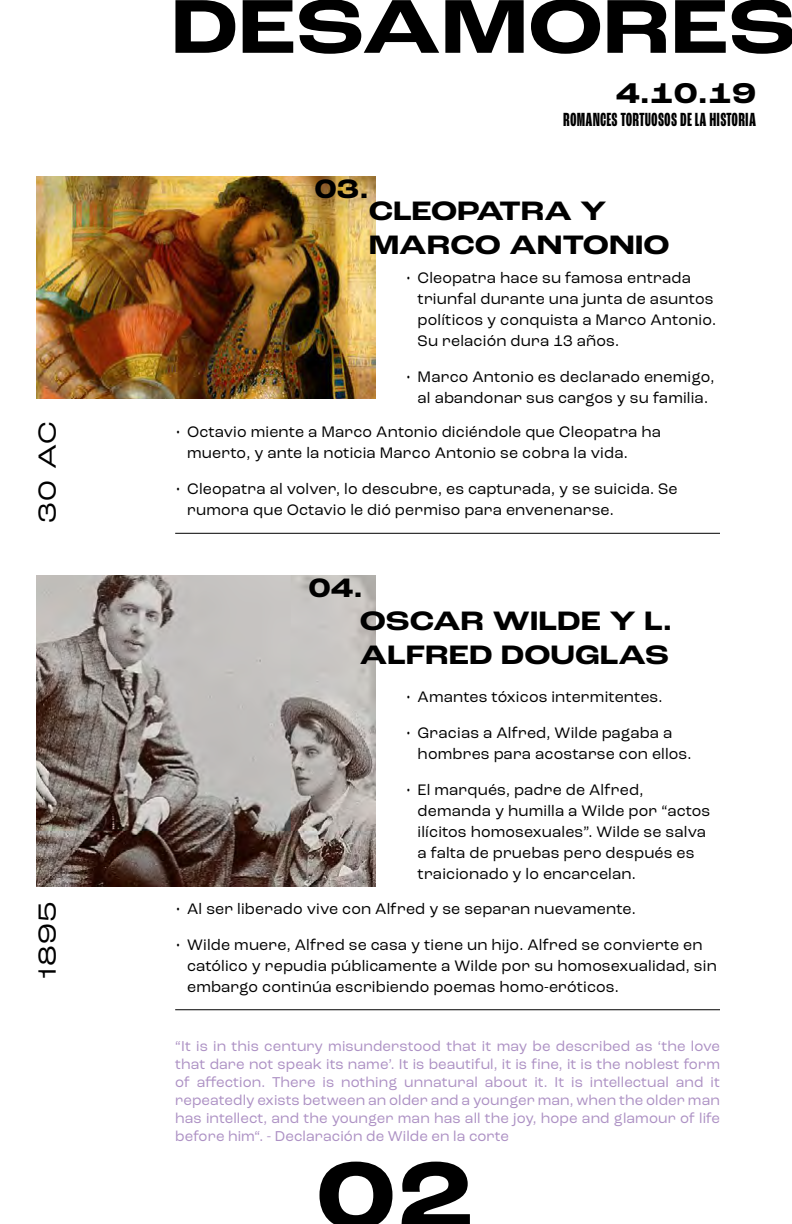
<style>
.page{position:relative;width:792px;height:1224px;background:#fff}
.page>*{position:absolute;margin:0;border:0;box-sizing:border-box;transform-origin:0 0}
.t1{font:700 expanded 100px "Roc Grotesk";color:#000}
.t2{font:700 expanded 80px "Roc Grotesk";color:#000}
.t3{font:700 expanded 30px "Roc Grotesk";color:#000}
.t4{font:700 expanded 28px/33.6px "Roc Grotesk";color:#000}
.t5{font:expanded 26px "Roc Grotesk";letter-spacing:.05em;color:#000}
.t6{font:700 extra-condensed 20px "Roc Grotesk";letter-spacing:.01em;color:#000}
.t7{font:16px/21px "Roc Grotesk";letter-spacing:.01em;color:#000}
.t8{font:15px/18px "Roc Grotesk";letter-spacing:.005em;color:#ad91c4;text-align:justify}
</style>
<div class="page">
<img style="left:36px;top:575px;width:339px;height:311px">
<img style="left:36px;top:176px;width:339px;height:223px">
<hr style="left:175px;top:1009px;width:545px;height:1px;background:#000">
<hr style="left:175px;top:533px;width:545px;height:1px;background:#000">
<h3 class="t5" style="left:31px;top:523px;width:103px;rotate:-90deg">30 AC</h3>
<h3 class="t5" style="left:31px;top:978px;width:78px;rotate:-90deg">1895</h3>
<h2 class="t2" style="left:171px;top:-23px;width:628px">DESAMORES</h2>
<h3 class="t4" style="left:315px;top:173px;width:56px">03.</h3>
<h3 class="t3" style="left:616px;top:74px;width:142px">4.10.19</h3>
<p class="t6" style="left:563px;top:108px;width:194px">ROMANCES TORTUOSOS DE LA HISTORIA</p>
<h3 class="t4" style="left:369px;top:195px;width:303px">CLEOPATRA Y<br>MARCO ANTONIO</h3>
<p class="t7" style="left:418px;top:267px;width:300px;text-indent:-12px">• Cleopatra hace su famosa entrada triunfal durante una junta de asuntos políticos y conquista a Marco Antonio.<br>Su relación dura 13 años.</p>
<p class="t7" style="left:406px;top:366px;width:311px;text-align:center">• Marco Antonio es declarado enemigo, al abandonar sus cargos y su familia.</p>
<p class="t7" style="left:187px;top:422px;width:475px;text-indent:-12px">• Octavio miente a Marco Antonio diciéndole que Cleopatra ha muerto, y ante la noticia Marco Antonio se cobra la vida.</p>
<p class="t7" style="left:187px;top:479px;width:492px;text-indent:-12px">• Cleopatra al volver, lo descubre, es capturada, y se suicida. Se rumora que Octavio le dió permiso para envenenarse.</p>
<h3 class="t4" style="left:309px;top:572px;width:56px">04.</h3>
<h3 class="t4" style="left:360px;top:605px;width:314px">OSCAR WILDE Y L.<br>ALFRED DOUGLAS</h3>
<p class="t7" style="left:406px;top:686px;width:258px">• Amantes tóxicos intermitentes.</p>
<p class="t7" style="left:418px;top:722px;width:276px;text-indent:-12px">• Gracias a Alfred, Wilde pagaba a hombres para acostarse con ellos.</p>
<p class="t7" style="left:418px;top:779px;width:294px;text-indent:-12px">• El marqués, padre de Alfred, demanda y humilla a Wilde por “actos ilícitos homosexuales”. Wilde se salva a falta de pruebas pero después es traicionado y lo encarcelan.</p>
<p class="t7" style="left:175px;top:898px;width:462px">• Al ser liberado vive con Alfred y se separan nuevamente.</p>
<p class="t7" style="left:187px;top:934px;width:531px;text-indent:-12px">• Wilde muere, Alfred se casa y tiene un hijo. Alfred se convierte en católico y repudia públicamente a Wilde por su homosexualidad, sin embargo continúa escribiendo poemas homo-eróticos.</p>
<p class="t8" style="left:175px;top:1037px;width:546px">“It is in this century misunderstood that it may be described as ‘the love that dare not speak its name’. It is beautiful, it is fine, it is the noblest form of affection. There is nothing unnatural about it. It is intellectual and it repeatedly exists between an older and a younger man, when the older man has intellect, and the younger man has all the joy, hope and glamour of life before him“. - Declaración de Wilde en la corte</p>
<h1 class="t1" style="left:316px;top:1133px;width:161px">02</h1>
</div>
